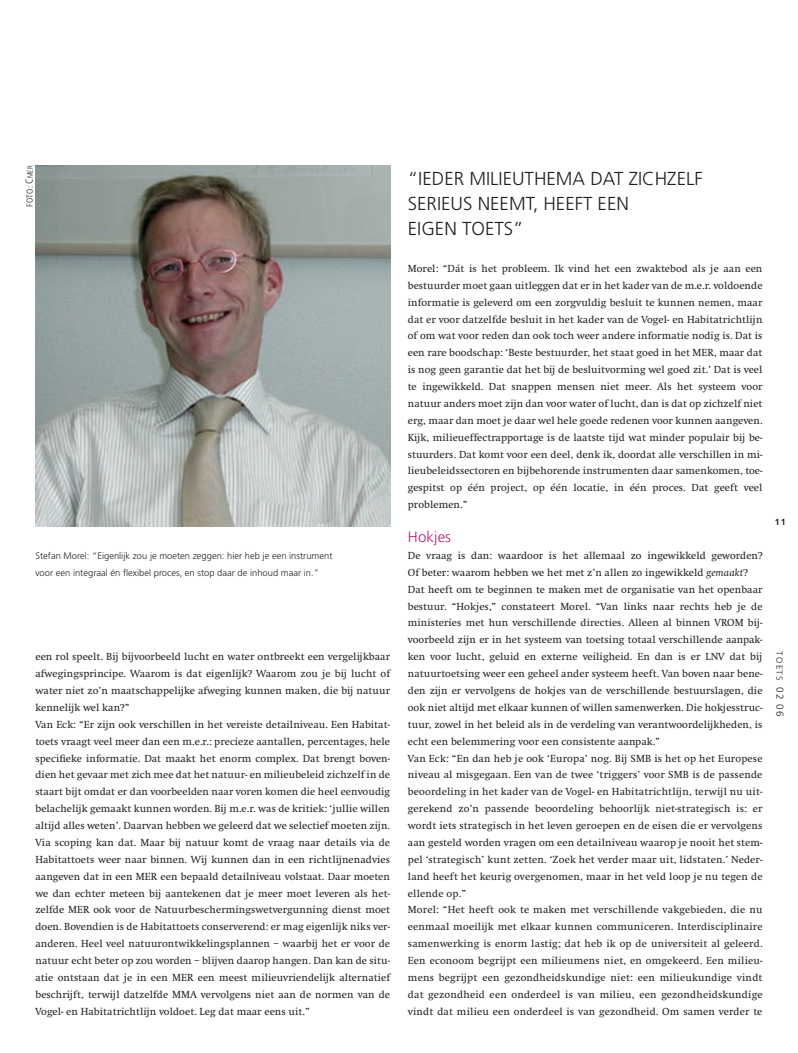
<style>
.page{position:relative;width:798px;height:1053px;background:#fff}
.page>*{position:absolute;margin:0;border:0;box-sizing:border-box;transform-origin:0 0}
._07_quote{font:300 18.75px "Frutiger";color:#231f20}
._05_tussenkop{font:300 15px "Frutiger";color:#b62270}
.Standaard{font:10.62px/16.9px "Swift";letter-spacing:.005em;color:#231f20;text-align:justify}
._07_quote-2{font:10.62px/16.9px "Swift";letter-spacing:.005em;color:#231f20;text-align:justify}
._06_bijschrift{font:300 9.38px/16.9px "Frutiger";color:#231f20}
.t1{font:300 8.75px "Frutiger";letter-spacing:.14em;color:#231f20}
.credit{font:300 condensed 8.75px "Frutiger";color:#231f20}
.t2{font:700 8.75px "Frutiger";color:#231f20}
.s1{font-size:10px}
.s2{font-size:7.5px}
.s3{font-style:italic}
</style>
<div class="page">
<img style="left:35px;top:165px;width:355px;height:361px">
<p class="credit" style="left:25px;top:207px;width:43px;rotate:-90deg">FOTO: <span class="s1">C</span><span class="s2">mer</span></p>
<p class="_06_bijschrift" style="left:35px;top:547px;width:298px">Stefan Morel: “Eigenlijk zou je moeten zeggen: hier heb je een instrument voor een integraal én flexibel proces, en stop daar de inhoud maar in.”</p>
<p class="Standaard" style="left:35px;top:648px;width:356px">een rol speelt. Bij bijvoorbeeld lucht en water ontbreekt een vergelijkbaar afwegingsprincipe. Waarom is dat eigenlijk? Waarom zou je bij lucht of water niet zo’n maatschappelijke afweging kunnen maken, die bij natuur kennelijk wel kan?”</p>
<p class="Standaard" style="left:35px;top:716px;width:356px">Van Eck: “Er zijn ook verschillen in het vereiste detailniveau. Een Habitat&shy;toets vraagt veel meer dan een m.e.r.: precieze aantallen, percentages, hele specifieke informatie. Dat maakt het enorm complex. Dat brengt boven&shy;dien het gevaar met zich mee dat het natuur- en milieubeleid zichzelf in de staart bijt omdat er dan voorbeelden naar voren komen die heel eenvoudig belachelijk gemaakt kunnen worden. Bij m.e.r. was de kritiek: ‘jullie willen altijd alles weten’. Daarvan hebben we geleerd dat we selectief moeten zijn.<br>Via scoping kan dat. Maar bij natuur komt de vraag naar details via de Habitattoets weer naar binnen. Wij kunnen dan in een richtlijnenadvies aangeven dat in een MER een bepaald detailniveau volstaat. Daar moeten we dan echter meteen bij aantekenen dat je meer moet leveren als het&shy;zelfde MER ook voor de Natuurbeschermingswetvergunning dienst moet doen. Bovendien is de Habitattoets conserverend: er mag eigenlijk niks ver&shy;anderen. Heel veel natuurontwikkelingsplannen – waarbij het er voor de natuur echt beter op zou worden – blijven daarop hangen. Dan kan de situ&shy;atie ontstaan dat je in een MER een meest milieuvriendelijk alternatief beschrijft, terwijl datzelfde MMA vervolgens niet aan de normen van de Vogel- en Habitatrichtlijn voldoet. Leg dat maar eens uit.”</p>
<p class="_07_quote" style="left:407px;top:168px;width:296px">“Ieder milieuthema dat zichzelf</p>
<p class="_07_quote" style="left:407px;top:193px;width:185px">serieus neemt, heeftee</p>
<p class="_07_quote" style="left:616px;top:193px;width:14px">n</p>
<p class="_07_quote" style="left:407px;top:218px;width:60px">eigen toets</p>
<p class="_07_quote" style="left:513px;top:218px;width:12px">”</p>
<p class="_07_quote-2" style="left:407px;top:260px;width:356px">Morel: “Dát is het probleem. Ik vind het een zwaktebod als je aan een bestuurder moet gaan uitleggen dat er in het kader van de m.e.r. voldoende informatie is geleverd om een zorgvuldig besluit te kunnen nemen, maar dat er voor datzelfde besluit in het kader van de Vogel- en Habitatrichtlijn of om wat voor reden dan ook toch weer andere informatie nodig is. Dat is een rare boodschap: ‘Beste bestuurder, het staat goed in het MER, maar dat is nog geen garantie dat het bij de besluitvorming wel goed zit.’ Dat is veel te ingewikkeld. Dat snappen mensen niet meer. Als het systeem voor natuur anders moet zijn dan voor water of lucht, dan is dat op zichzelf niet erg, maar dan moet je daar wel hele goede redenen voor kunnen aangeven.<br>Kijk, milieueffectrapportage is de laatste tijd wat minder populair bij be&shy;stuurders. Dat komt voor een deel, denk ik, doordat alle verschillen in mi&shy;lieubeleidssectoren en bijbehorende instrumenten daar samenkomen, toe&shy;gespitst op één project, op één locatie, in één proces. Dat geeft veel problemen.”</p>
<p class="_05_tussenkop" style="left:407px;top:528px;width:45px">Hokjes</p>
<p class="Standaard" style="left:407px;top:547px;width:356px">De vraag is dan: waardoor is het allemaal zo ingewikkeld geworden?<br>Of beter: waarom hebben we het met z’n allen zo ingewikkeld <span class="s3">gemaakt</span>?</p>
<p class="Standaard" style="left:407px;top:581px;width:356px">Dat heeft om te beginnen te maken met de organisatie van het openbaar bestuur. “Hokjes,” constateert Morel. “Van links naar rechts heb je de ministeries met hun verschillende directies. Alleen al binnen VROM bij&shy;voorbeeld zijn er in het systeem van toetsing totaal verschillende aanpak&shy;ken voor lucht, geluid en externe veiligheid. En dan is er LNV dat bij natuurtoetsing weer een geheel ander systeem heeft. Van boven naar bene&shy;den zijn er vervolgens de hokjes van de verschillende bestuurslagen, die ook niet altijd met elkaar kunnen of willen samenwerken. Die hokjesstruc&shy;tuur, zowel in het beleid als in de verdeling van verantwoordelijkheden, is echt een belemmering voor een consistente aanpak.”</p>
<p class="Standaard" style="left:407px;top:749px;width:356px">Van Eck: “En dan heb je ook ‘Europa’ nog. Bij SMB is het op het Europese niveau al misgegaan. Een van de twee ‘triggers’ voor SMB is de passende beoordeling in het kader van de Vogel- en Habitatrichtlijn, terwijl nu uit&shy;gerekend zo’n passende beoordeling behoorlijk niet-strategisch is: er wordt iets strategisch in het leven geroepen en de eisen die er vervolgens aan gesteld worden vragen om een detailniveau waarop je nooit het stem&shy;pel ‘strategisch’ kunt zetten. ‘Zoek het verder maar uit, lidstaten.’ Neder&shy;land heeft het keurig overgenomen, maar in het veld loop je nu tegen de ellende op.”</p>
<p class="Standaard" style="left:407px;top:901px;width:356px">Morel: “Het heeft ook te maken met verschillende vakgebieden, die nu eenmaal moeilijk met elkaar kunnen communiceren. Interdisciplinaire samenwerking is enorm lastig; dat heb ik op de universiteit al geleerd.<br>Een econoom begrijpt een milieumens niet, en omgekeerd. Een milieu&shy;mens begrijpt een gezondheidskundige niet: een milieukundige vindt dat gezondheid een onderdeel is van milieu, een gezondheidskundige vindt dat milieu een onderdeel is van gezondheid. Om samen verder te</p>
<p class="t2" style="left:774px;top:517px;width:12px">11</p>
<p class="t1" style="left:784px;top:651px;width:67px;rotate:90deg">TOETS <span class="s1">02 06</span></p>
</div>
